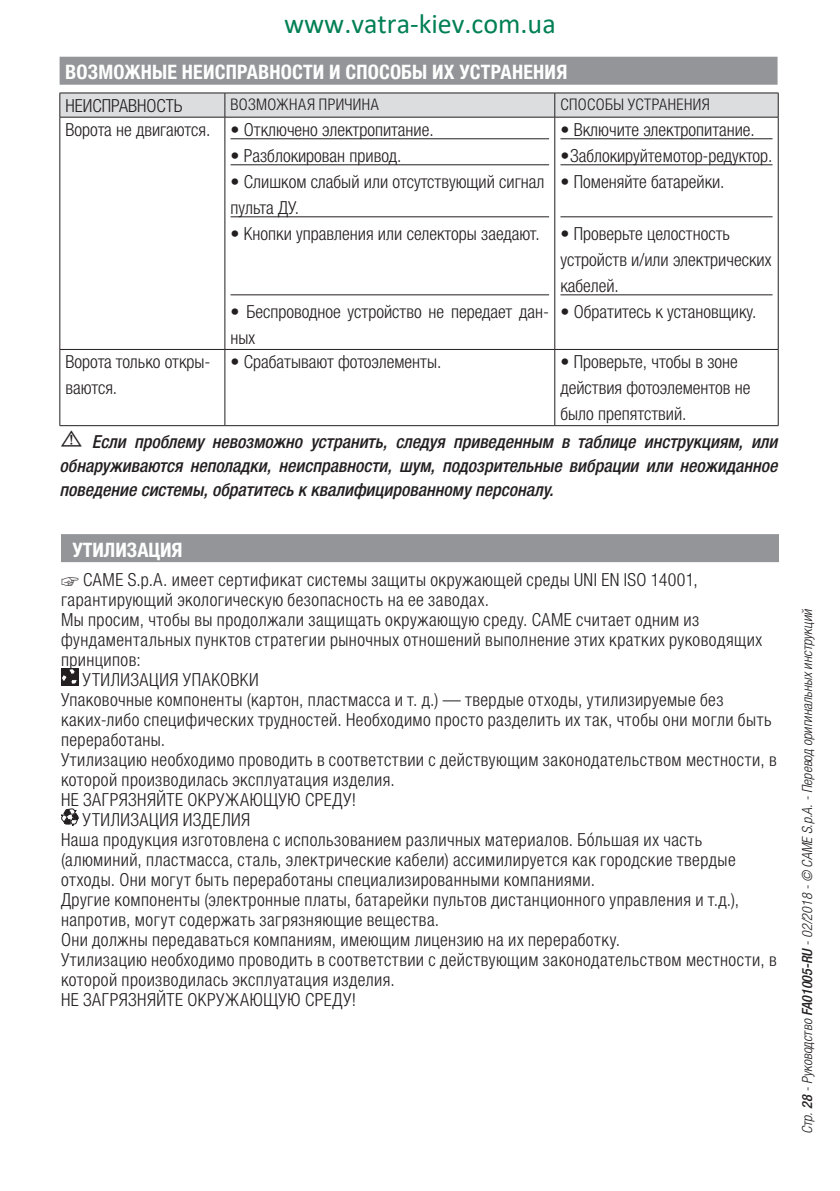
<style>
.page{position:relative;width:840px;height:1191px;background:#fff}
.page>*{position:absolute;margin:0;border:0;box-sizing:border-box;transform-origin:0 0}
.t1{font:28px "Calibri";color:#008054}
.Lingua_su_grigio{font:700 condensed 20px "Helvetica Neue LTW1 G";letter-spacing:.01em;color:#fff}
.Titolo{font:700 condensed 20px "Helvetica Neue LTW1 G";color:#fff}
.Testo_BASE{font:300 condensed 18px/20px "Helvetica Neue LTW1 G";letter-spacing:.025em;color:#231f20}
.Testo_BASE-2{font:300 condensed 18px/26px "Helvetica Neue LTW1 G";color:#231f20}
.TitoloAttenzione{font:italic 500 condensed 18px/24px "Helvetica Neue LTW1 G";color:#231f20;text-align:justify}
.Testo_BASE-3{font:300 condensed 18px "Helvetica Neue LTW1 G";letter-spacing:-.005em;color:#231f20}
.t2{font:300 condensed 16px "Helvetica Neue LTW1 G";letter-spacing:.025em;color:#231f20}
.t3{font:italic 300 condensed 14px "Helvetica Neue LTW1 G";color:#231f20}
.s1{font-family:"Koz Go Pr 6 N";font-weight:400;font-style:normal;font-stretch:normal;font-size:24px}
.s2{font-family:"Koz Go Pr 6 N";font-weight:400;font-stretch:normal}
.s3{font-weight:500}
</style>
<div class="page">
<div style="left:60px;top:57px;width:717px;height:28px;background:#939598"></div>
<hr style="left:59px;top:117px;width:1px;height:232px;background:#231f20">
<hr style="left:777px;top:117px;width:1px;height:232px;background:#231f20">
<hr style="left:59px;top:350px;width:1px;height:75px;background:#231f20">
<hr style="left:777px;top:350px;width:1px;height:75px;background:#231f20">
<hr style="left:60px;top:425px;width:165px;height:1px;background:#231f20">
<hr style="left:225px;top:425px;width:329px;height:1px;background:#231f20">
<hr style="left:554px;top:425px;width:224px;height:1px;background:#231f20">
<svg style="left:59px;top:93px;width:719px;height:24px;background:#d4d5d7"></svg>
<hr style="left:60px;top:117px;width:165px;height:1px;background:#231f20">
<hr style="left:225px;top:117px;width:329px;height:1px;background:#231f20">
<hr style="left:224px;top:117px;width:1px;height:232px;background:#231f20">
<hr style="left:554px;top:117px;width:224px;height:1px;background:#231f20">
<hr style="left:554px;top:117px;width:1px;height:232px;background:#231f20">
<hr style="left:60px;top:349px;width:165px;height:1px;background:#231f20">
<hr style="left:225px;top:349px;width:329px;height:1px;background:#231f20">
<hr style="left:224px;top:350px;width:1px;height:75px;background:#231f20">
<hr style="left:554px;top:349px;width:224px;height:1px;background:#231f20">
<hr style="left:554px;top:350px;width:1px;height:75px;background:#231f20">
<hr style="left:230px;top:138px;width:319px;height:1px;background:#231f20">
<hr style="left:230px;top:164px;width:319px;height:1px;background:#231f20">
<hr style="left:230px;top:216px;width:319px;height:1px;background:#231f20">
<hr style="left:230px;top:294px;width:319px;height:1px;background:#231f20">
<hr style="left:560px;top:138px;width:212px;height:1px;background:#231f20">
<hr style="left:560px;top:164px;width:212px;height:1px;background:#231f20">
<hr style="left:560px;top:216px;width:212px;height:1px;background:#231f20">
<hr style="left:560px;top:294px;width:212px;height:1px;background:#231f20">
<div style="left:61px;top:534px;width:717px;height:28px;background:#939598"></div>
<svg style="left:61px;top:668px;width:17px;height:18px"></svg>
<svg style="left:61px;top:808px;width:17px;height:18px"></svg>
<h1 class="t1" style="left:284px;top:4px;width:273px">www.vatra-kiev.com.ua</h1>
<p class="Lingua_su_grigio" style="left:65px;top:60px;width:503px">ВОЗМОЖНЫЕ НЕИСПРАВНОСТИ И СПОСОБЫ ИХ УСТРАНЕНИЯ</p>
<p class="Testo_BASE-2" style="left:65px;top:92px;width:119px">НЕИСПРАВНОСТЬ</p>
<p class="t2" style="left:230px;top:95px;width:150px">ВОЗМОЖНАЯ ПРИЧИНА</p>
<p class="t2" style="left:560px;top:95px;width:151px">СПОСОБЫ УСТРАНЕНИЯ</p>
<p class="Testo_BASE-2" style="left:65px;top:116px;width:146px">Ворота не двигаются.</p>
<p class="Testo_BASE-2" style="left:230px;top:116px;width:204px">• Отключено электропитание.</p>
<p class="Testo_BASE-2" style="left:230px;top:142px;width:172px">• Разблокирован привод.</p>
<p class="Testo_BASE-2" style="left:230px;top:168px;width:315px">• Слишком слабый или отсутствующий сигнал пульта ДУ.</p>
<p class="Testo_BASE-2" style="left:230px;top:220px;width:311px">• Кнопки управления или селекторы заедают.</p>
<p class="Testo_BASE-2" style="left:560px;top:116px;width:196px">• Включите электропитание.</p>
<p class="Testo_BASE-3" style="left:560px;top:145px;width:213px">• Заблокируйте мотор-редуктор.</p>
<p class="Testo_BASE-2" style="left:560px;top:168px;width:165px">• Поменяйте батарейки.</p>
<p class="Testo_BASE-2" style="left:560px;top:220px;width:212px">• Проверьте целостность устройств и/или электрических кабелей.</p>
<p class="Testo_BASE-2" style="left:560px;top:298px;width:197px">• Обратитесь к установщику.</p>
<p class="Testo_BASE-2" style="left:230px;top:298px;width:320px">• Беспроводное устройство не передает дан&shy;ных</p>
<p class="Testo_BASE-2" style="left:65px;top:349px;width:146px">Ворота только откры&shy;ваются.</p>
<p class="Testo_BASE-2" style="left:230px;top:349px;width:212px">• Срабатывают фотоэлементы.</p>
<p class="Testo_BASE-2" style="left:560px;top:349px;width:191px">• Проверьте, чтобы в зоне действия фотоэлементов не было препятствий.</p>
<p class="TitoloAttenzione" style="left:60px;top:429px;width:719px"><span class="s1">⚠</span> Если проблему невозможно устранить, следуя приведенным в таблице инструкциям, или обнаруживаются неполадки, неисправности, шум, подозрительные вибрации или неожиданное поведение системы, обратитесь к квалифицированному персоналу.</p>
<p class="Titolo" style="left:72px;top:538px;width:112px">УТИЛИЗАЦИЯ</p>
<p class="Testo_BASE" style="left:61px;top:569px;width:637px"><span class="s2">☞</span> CAME S.p.A. имеет сертификат системы защиты окружающей среды UNI EN ISO 14001, гарантирующий экологическую безопасность на ее заводах.</p>
<p class="Testo_BASE" style="left:61px;top:609px;width:702px">Мы просим, чтобы вы продолжали защищать окружающую среду. САМЕ считает одним из фундаментальных пунктов стратегии рыночных отношений выполнение этих кратких руководящих принципов:</p>
<p class="Testo_BASE" style="left:83px;top:669px;width:177px">УТИЛИЗАЦИЯ УПАКОВКИ</p>
<p class="Testo_BASE" style="left:61px;top:689px;width:711px">Упаковочные компоненты (картон, пластмасса и т. д.) — твердые отходы, утилизируемые без каких-либо специфических трудностей. Необходимо просто разделить их так, чтобы они могли быть переработаны.</p>
<p class="Testo_BASE" style="left:61px;top:749px;width:716px">Утилизацию необходимо проводить в соответствии с действующим законодательством местности, в которой производилась эксплуатация изделия.</p>
<p class="Testo_BASE" style="left:61px;top:789px;width:296px">НЕ ЗАГРЯЗНЯЙТЕ ОКРУЖАЮЩУЮ СРЕДУ!</p>
<p class="Testo_BASE" style="left:83px;top:809px;width:169px">УТИЛИЗАЦИЯ ИЗДЕЛИЯ</p>
<p class="Testo_BASE" style="left:61px;top:829px;width:675px">Наша продукция изготовлена с использованием различных материалов. Бóльшая их часть (алюминий, пластмасса, сталь, электрические кабели) ассимилируется как городские твердые отходы. Они могут быть переработаны специализированными компаниями.</p>
<p class="Testo_BASE" style="left:61px;top:889px;width:679px">Другие компоненты (электронные платы, батарейки пультов дистанционного управления и т.д.), напротив, могут содержать загрязняющие вещества.</p>
<p class="Testo_BASE" style="left:61px;top:929px;width:560px">Они должны передаваться компаниям, имеющим лицензию на их переработку.</p>
<p class="Testo_BASE" style="left:61px;top:949px;width:716px">Утилизацию необходимо проводить в соответствии с действующим законодательством местности, в которой производилась эксплуатация изделия.</p>
<p class="Testo_BASE" style="left:61px;top:989px;width:296px">НЕ ЗАГРЯЗНЯЙТЕ ОКРУЖАЮЩУЮ СРЕДУ!</p>
<p class="t3" style="left:798px;top:1134px;width:527px;rotate:-90deg">Стр. <span class="s3">28</span> - Руководство <span class="s3">FA01005-RU</span> - 02/2018 - © CAME S.p.A. - Перевод оригинальных инструкций</p>
</div>
